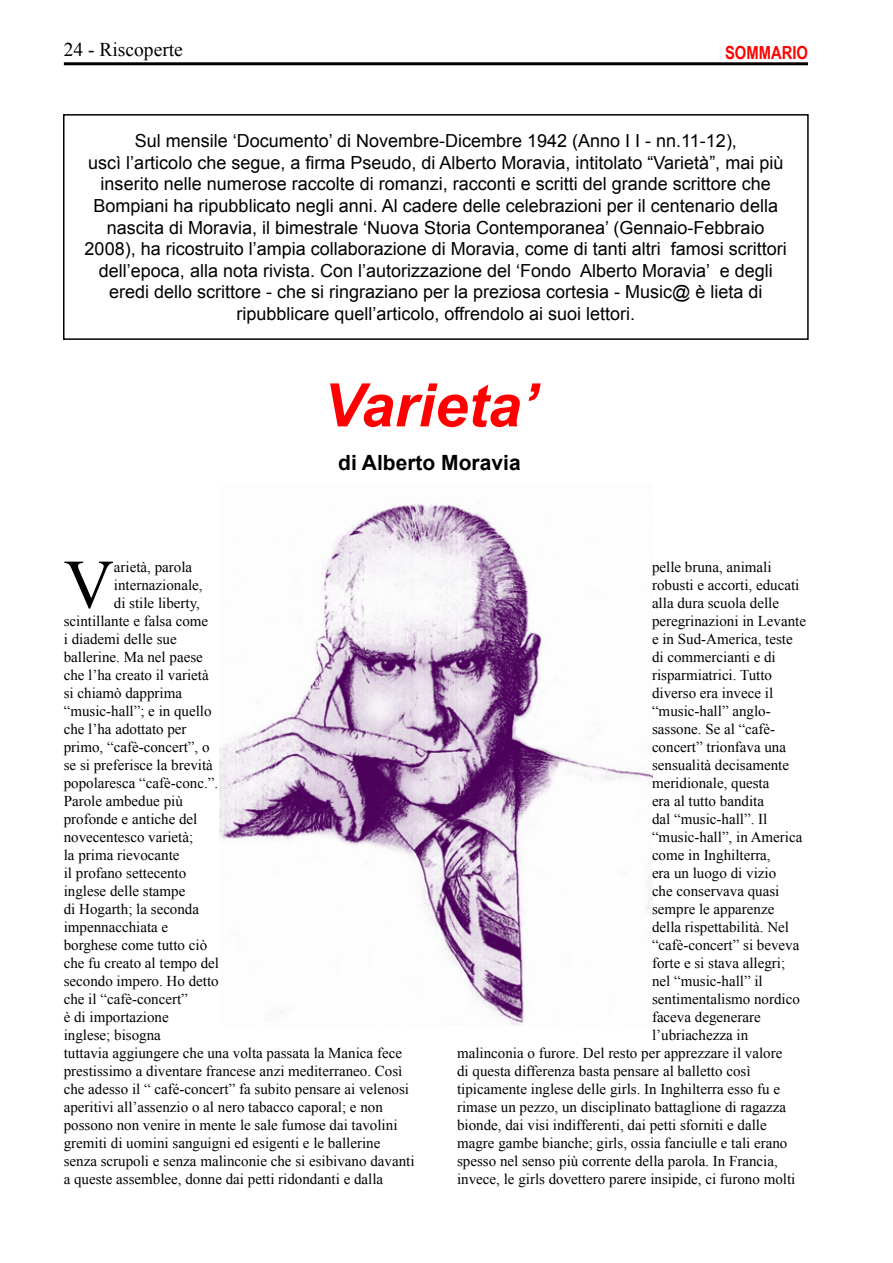
<style>
.page{position:relative;width:893px;height:1263px;background:#fff}
.page>*{position:absolute;margin:0;border:0;box-sizing:border-box;transform-origin:0 0}
.t1{font:69.3px "Times New Roman";color:#000}
.t2{font:italic 700 60px "Arial";color:#f00}
.t3{font:700 21px "Arial";color:#000}
.t4{font:19.5px "Times New Roman";color:#000}
.t5{font:18px/21.6px "Arial";color:#000;text-align:center}
.t6{font:700 18px "Arial Narrow";color:#f00}
.t7{font:15px "Times New Roman";color:#000}
</style>
<div class="page">
<hr style="left:64px;top:62px;width:744px;height:3px;background:#000">
<div style="left:63px;top:114px;width:746px;height:226px;border:2px solid #000"></div>
<img style="left:220px;top:504px;width:432px;height:522px">
<h3 class="t4" style="left:64px;top:36px;width:121px">24 - Riscoperte</h3>
<p class="t6" style="left:725px;top:39px;width:84px">SOMMARIO</p>
<p class="t5" style="left:85px;top:130px;width:704px">Sul mensile ‘Documento’ di Novembre-Dicembre 1942 (Anno I I - nn.11-12),<br>uscì l’articolo che segue, a firma Pseudo, di Alberto Moravia, intitolato “Varietà”, mai più inserito nelle numerose raccolte di romanzi, racconti e scritti del grande scrittore che Bompiani ha ripubblicato negli anni. Al cadere delle celebrazioni per il centenario della nascita di Moravia, il bimestrale ‘Nuova Storia Contemporanea’ (Gennaio-Febbraio 2008), ha ricostruito l’ampia collaborazione di Moravia, come di tanti altri famosi scrittori dell’epoca, alla nota rivista. Con l’autorizzazione del ‘Fondo Alberto Moravia’ e degli eredi dello scrittore - che si ringraziano per la preziosa cortesia - Music@ è lieta di ripubblicare quell’articolo, offrendolo ai suoi lettori.</p>
<h2 class="t2" style="left:323px;top:366px;width:216px">Varieta’</h2>
<h3 class="t3" style="left:338px;top:448px;width:184px">di Alberto Moravia</h3>
<h1 class="t1" style="left:64px;top:538px;width:52px">V</h1>
<p class="t7" style="left:114px;top:556px;width:80px">arietà, parola</p>
<p class="t7" style="left:114px;top:574px;width:90px">internazionale,</p>
<p class="t7" style="left:114px;top:592px;width:88px">di stile liberty,</p>
<p class="t7" style="left:64px;top:610px;width:146px">scintillante e falsa come</p>
<p class="t7" style="left:64px;top:628px;width:114px">i diademi delle sue</p>
<p class="t7" style="left:64px;top:646px;width:141px">ballerine. Ma nel paese</p>
<p class="t7" style="left:64px;top:664px;width:146px">che l’ha creato il varietà</p>
<p class="t7" style="left:64px;top:682px;width:120px">si chiamò dapprima</p>
<p class="t7" style="left:64px;top:700px;width:149px">“music-hall”; e in quello</p>
<p class="t7" style="left:64px;top:718px;width:124px">che l’ha adottato per</p>
<p class="t7" style="left:64px;top:736px;width:147px">primo, “cafè-concert”, o</p>
<p class="t7" style="left:64px;top:754px;width:151px">se si preferisce la brevità</p>
<p class="t7" style="left:64px;top:772px;width:156px">popolaresca “cafè-conc.”.</p>
<p class="t7" style="left:64px;top:790px;width:121px">Parole ambedue più</p>
<p class="t7" style="left:64px;top:808px;width:135px">profonde e antiche del</p>
<p class="t7" style="left:64px;top:826px;width:131px">novecentesco varietà;</p>
<p class="t7" style="left:64px;top:844px;width:117px">la prima rievocante</p>
<p class="t7" style="left:64px;top:862px;width:124px">il profano settecento</p>
<p class="t7" style="left:64px;top:880px;width:123px">inglese delle stampe</p>
<p class="t7" style="left:64px;top:898px;width:137px">di Hogarth; la seconda</p>
<p class="t7" style="left:64px;top:916px;width:106px">impennacchiata e</p>
<p class="t7" style="left:64px;top:934px;width:145px">borghese come tutto ciò</p>
<p class="t7" style="left:64px;top:952px;width:157px">che fu creato al tempo del</p>
<p class="t7" style="left:64px;top:970px;width:156px">secondo impero. Ho detto</p>
<p class="t7" style="left:64px;top:988px;width:126px">che il “cafè-concert”</p>
<p class="t7" style="left:64px;top:1006px;width:106px">è di importazione</p>
<p class="t7" style="left:64px;top:1024px;width:99px">inglese; bisogna</p>
<p class="t7" style="left:64px;top:1042px;width:340px">tuttavia aggiungere che una volta passata la Manica fece</p>
<p class="t7" style="left:64px;top:1060px;width:340px">prestissimo a diventare francese anzi mediterraneo. Così</p>
<p class="t7" style="left:64px;top:1078px;width:347px">che adesso il “ café-concert” fa subito pensare ai velenosi</p>
<p class="t7" style="left:64px;top:1096px;width:321px">aperitivi all’assenzio o al nero tabacco caporal; e non</p>
<p class="t7" style="left:64px;top:1114px;width:335px">possono non venire in mente le sale fumose dai tavolini</p>
<p class="t7" style="left:64px;top:1132px;width:318px">gremiti di uomini sanguigni ed esigenti e le ballerine</p>
<p class="t7" style="left:64px;top:1150px;width:352px">senza scrupoli e senza malinconie che si esibivano davanti</p>
<p class="t7" style="left:64px;top:1168px;width:321px">a queste assemblee, donne dai petti ridondanti e dalla</p>
<p class="t7" style="left:652px;top:556px;width:121px">pelle bruna, animali</p>
<p class="t7" style="left:652px;top:574px;width:149px">robusti e accorti, educati</p>
<p class="t7" style="left:652px;top:592px;width:129px">alla dura scuola delle</p>
<p class="t7" style="left:652px;top:610px;width:156px">peregrinazioni in Levante</p>
<p class="t7" style="left:652px;top:628px;width:142px">e in Sud-America, teste</p>
<p class="t7" style="left:652px;top:646px;width:125px">di commercianti e di</p>
<p class="t7" style="left:652px;top:664px;width:122px">risparmiatrici. Tutto</p>
<p class="t7" style="left:652px;top:682px;width:123px">diverso era invece il</p>
<p class="t7" style="left:652px;top:700px;width:120px">“music-hall” anglo-</p>
<p class="t7" style="left:652px;top:718px;width:125px">sassone. Se al “cafè-</p>
<p class="t7" style="left:652px;top:736px;width:136px">concert” trionfava una</p>
<p class="t7" style="left:652px;top:754px;width:139px">sensualità decisamente</p>
<p class="t7" style="left:652px;top:772px;width:119px">meridionale, questa</p>
<p class="t7" style="left:652px;top:790px;width:114px">era al tutto bandita</p>
<p class="t7" style="left:652px;top:808px;width:117px">dal “music-hall”. Il</p>
<p class="t7" style="left:652px;top:826px;width:152px">“music-hall”, in America</p>
<p class="t7" style="left:652px;top:844px;width:120px">come in Inghilterra,</p>
<p class="t7" style="left:652px;top:862px;width:126px">era un luogo di vizio</p>
<p class="t7" style="left:652px;top:880px;width:129px">che conservava quasi</p>
<p class="t7" style="left:652px;top:898px;width:124px">sempre le apparenze</p>
<p class="t7" style="left:652px;top:916px;width:139px">della rispettabilità. Nel</p>
<p class="t7" style="left:652px;top:934px;width:149px">“cafè-concert” si beveva</p>
<p class="t7" style="left:652px;top:952px;width:135px">forte e si stava allegri;</p>
<p class="t7" style="left:652px;top:970px;width:112px">nel “music-hall” il</p>
<p class="t7" style="left:652px;top:988px;width:149px">sentimentalismo nordico</p>
<p class="t7" style="left:652px;top:1006px;width:110px">faceva degenerare</p>
<p class="t7" style="left:652px;top:1024px;width:98px">l’ubriachezza in</p>
<p class="t7" style="left:457px;top:1042px;width:327px">malinconia o furore. Del resto per apprezzare il valore</p>
<p class="t7" style="left:457px;top:1060px;width:295px">di questa differenza basta pensare al balletto così</p>
<p class="t7" style="left:457px;top:1078px;width:324px">tipicamente inglese delle girls. In Inghilterra esso fu e</p>
<p class="t7" style="left:457px;top:1096px;width:331px">rimase un pezzo, un disciplinato battaglione di ragazza</p>
<p class="t7" style="left:457px;top:1114px;width:311px">bionde, dai visi indifferenti, dai petti sforniti e dalle</p>
<p class="t7" style="left:457px;top:1132px;width:332px">magre gambe bianche; girls, ossia fanciulle e tali erano</p>
<p class="t7" style="left:457px;top:1150px;width:322px">spesso nel senso più corrente della parola. In Francia,</p>
<p class="t7" style="left:457px;top:1168px;width:340px">invece, le girls dovettero parere insipide, ci furono molti</p>
</div>
